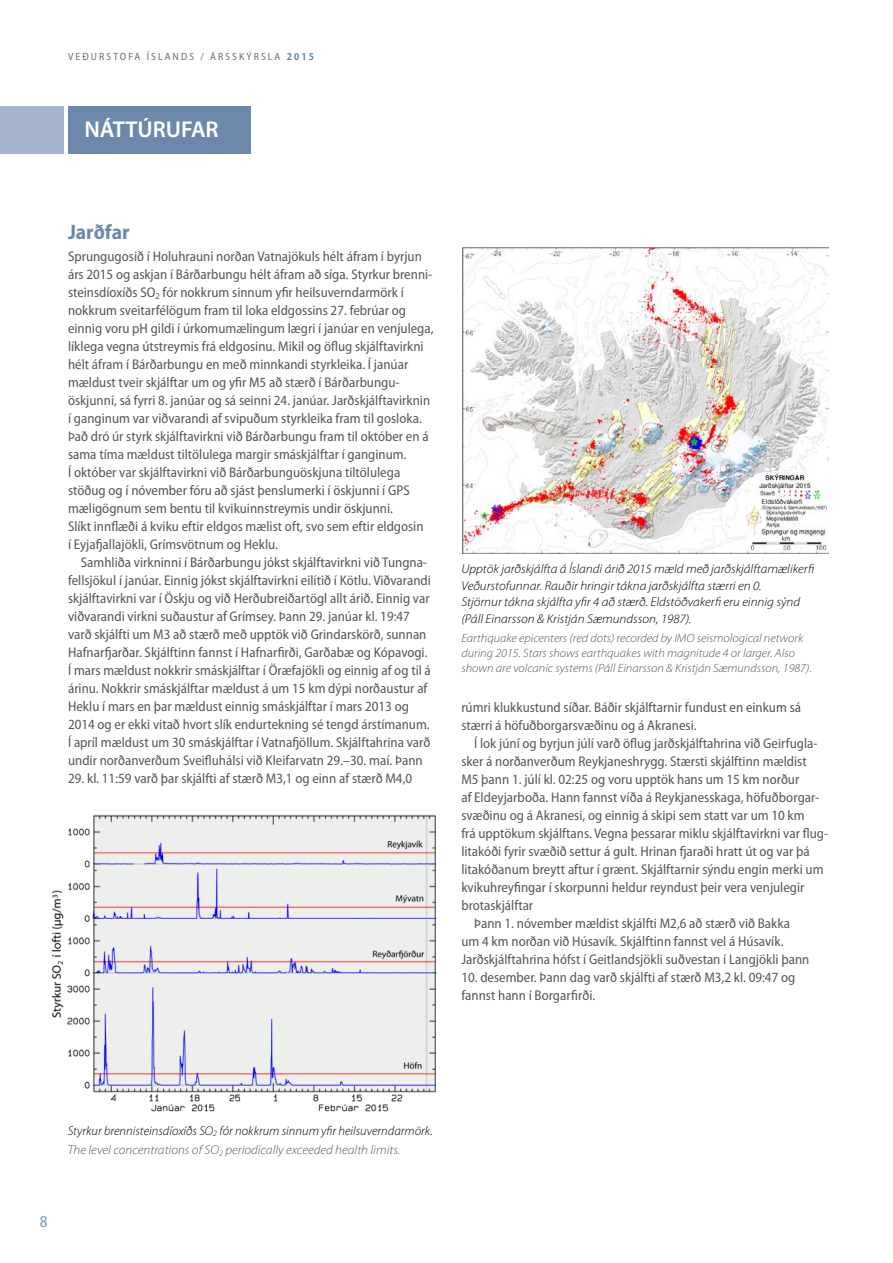
<style>
.page{position:relative;width:893px;height:1263px;background:#fff}
.page>*{position:absolute;margin:0;border:0;box-sizing:border-box;transform-origin:0 0}
.t1{font:600 22.95px "Myriad Pro";color:#fff}
.t2{font:700 semi-condensed 21px "Myriad Pro";color:#6d88ab}
.t3{font:semi-condensed 16.5px "Myriad Pro";color:#7392b3}
.t4{font:semi-condensed 14.1px/18px "Myriad Pro";color:#575756}
.t5{font:italic 300 12.75px/16.5px "Myriad Pro";color:#000;scale:1.05 1}
.t6{font:italic 300 12.75px/19.2px "Myriad Pro";color:#000}
.t7{font:italic 300 12px/15px "Myriad Pro";color:#575756;scale:1.05 1}
.t8{font:semi-condensed 10.5px "Myriad Pro";letter-spacing:.2em;color:#6f6f6f}
.s1{font-weight:600;color:#517ba1}
.s2{color:#575756}
</style>
<div class="page">
<img style="left:462px;top:248px;width:366px;height:305px">
<div style="left:0;top:106px;width:64px;height:48px;background:#a4b4cd"></div>
<div style="left:68px;top:106px;width:183px;height:48px;background:#6d88ab"></div>
<img style="left:51px;top:814px;width:386px;height:298px">
<p class="t8" style="left:68px;top:50px;width:247px">VEÐURSTOFA ÍSLANDS / ÁRSSKÝRSLA <span class="s1">2015</span></p>
<h1 class="t1" style="left:84px;top:117px;width:136px">NÁTTÚRUFAR</h1>
<h2 class="t2" style="left:68px;top:220px;width:63px">Jarðfar</h2>
<p class="t4" style="left:68px;top:248px;width:367px">Sprungugosið í Holuhrauni norðan Vatnajökuls hélt áfram í byrjun árs 2015 og askjan í Bárðarbungu hélt áfram að síga. Styrkur brenni&shy;steinsdíoxíðs SO<sub>2</sub> fór nokkrum sinnum yfir heilsuverndarmörk í nokkrum sveitarfélögum fram til loka eldgossins 27. febrúar og einnig voru pH gildi í úrkomumælingum lægri í janúar en venjulega, líklega vegna útstreymis frá eldgosinu. Mikil og öflug skjálftavirkni hélt áfram í Bárðarbungu en með minnkandi styrkleika. Í janúar mældust tveir skjálftar um og yfir M5 að stærð í Bárðarbungu&shy;öskjunni, sá fyrri 8. janúar og sá seinni 24. janúar. Jarðskjálftavirknin í ganginum var viðvarandi af svipuðum styrkleika fram til gosloka.<br>Það dró úr styrk skjálftavirkni við Bárðarbungu fram til október en á sama tíma mældust tiltölulega margir smáskjálftar í ganginum.<br>Í október var skjálftavirkni við Bárðarbunguöskjuna tiltölulega stöðug og í nóvember fóru að sjást þenslumerki í öskjunni í GPS mæligögnum sem bentu til kvikuinnstreymis undir öskjunni.<br>Slíkt innflæði á kviku eftir eldgos mælist oft, svo sem eftir eldgosin<br>í Eyjafjallajökli, Grímsvötnum og Heklu.</p>
<p class="t4" style="left:68px;top:554px;width:364px;text-indent:13px">Samhliða virkninni í Bárðarbungu jókst skjálftavirkni við Tungna&shy;fellsjökul í janúar. Einnig jókst skjálftavirkni eilítið í Kötlu. Viðvarandi skjálftavirkni var í Öskju og við Herðubreiðartögl allt árið. Einnig var viðvarandi virkni suðaustur af Grímsey. Þann 29. janúar kl. 19:47 varð skjálfti um M3 að stærð með upptök við Grindarskörð, sunnan Hafnarfjarðar. Skjálftinn fannst í Hafnarfirði, Garðabæ og Kópavogi.<br>Í mars mældust nokkrir smáskjálftar í Öræfajökli og einnig af og til á árinu. Nokkrir smáskjálftar mældust á um 15 km dýpi norðaustur af Heklu í mars en þar mældust einnig smáskjálftar í mars 2013 og 2014 og er ekki vitað hvort slík endurtekning sé tengd árstímanum.<br>Í apríl mældust um 30 smáskjálftar í Vatnafjöllum. Skjálftahrina varð undir norðanverðum Sveifluhálsi við Kleifarvatn 29.–30. maí. Þann</p>
<p class="t4" style="left:68px;top:770px;width:346px">29. kl. 11:59 varð þar skjálfti af stærð M3,1 og einn af stærð M4,0</p>
<p class="t5" style="left:461px;top:561px;width:337px">Upptök jarðskjálfta á Íslandi árið 2015 mæld með jarðskjálftamælikerfi Veðurstofunnar. Rauðir hringir tákna jarðskjálfta stærri en 0.<br>Stjörnur tákna skjálfta yfir 4 að stærð. Eldstöðvakerfi eru einnig sýnd (Páll Einarsson &amp; Kristján Sæmundsson, 1987).</p>
<p class="t7" style="left:461px;top:631px;width:335px">Earthquake epicenters (red dots) recorded by IMO seismological network during 2015. Stars shows earthquakes with magnitude 4 or larger. Also shown are volcanic systems (Páll Einarsson &amp; Kristján Sæmundsson, 1987).</p>
<p class="t4" style="left:461px;top:698px;width:341px">rúmri klukkustund síðar. Báðir skjálftarnir fundust en einkum sá stærri á höfuðborgarsvæðinu og á Akranesi.</p>
<p class="t4" style="left:474px;top:734px;width:345px">Í lok júní og byrjun júlí varð öflug jarðskjálftahrina við Geirfugla-</p>
<p class="t4" style="left:461px;top:752px;width:347px">sker á norðanverðum Reykjaneshrygg. Stærsti skjálftinn mældist</p>
<p class="t4" style="left:461px;top:770px;width:339px">M5 þann 1. júlí kl. 02:25 og voru upptök hans um 15 km norður</p>
<p class="t4" style="left:461px;top:788px;width:359px">af Eldeyjarboða. Hann fannst víða á Reykjanesskaga, höfuðborgar-</p>
<p class="t4" style="left:461px;top:806px;width:345px">svæðinu og á Akranesi, og einnig á skipi sem statt var um 10 km</p>
<p class="t4" style="left:461px;top:824px;width:368px">frá upptökum skjálftans. Vegna þessarar miklu skjálftavirkni var flug-</p>
<p class="t4" style="left:461px;top:842px;width:350px">litakóði fyrir svæðið settur á gult. Hrinan fjaraði hratt út og var þá</p>
<p class="t4" style="left:461px;top:860px;width:364px">litakóðanum breytt aftur í grænt. Skjálftarnir sýndu engin merki um</p>
<p class="t4" style="left:461px;top:878px;width:345px">kvikuhreyfingar í skorpunni heldur reyndust þeir vera venjulegir</p>
<p class="t4" style="left:461px;top:896px;width:73px">brotaskjálftar</p>
<p class="t4" style="left:474px;top:914px;width:317px">Þann 1. nóvember mældist skjálfti M2,6 að stærð við Bakka</p>
<p class="t4" style="left:461px;top:932px;width:324px">um 4 km norðan við Húsavík. Skjálftinn fannst vel á Húsavík.</p>
<p class="t4" style="left:461px;top:950px;width:350px">Jarðskjálftahrina hófst í Geitlandsjökli suðvestan í Langjökli þann</p>
<p class="t4" style="left:461px;top:968px;width:335px">10. desember. Þann dag varð skjálfti af stærð M3,2 kl. 09:47 og fannst hann í Borgarfirði.</p>
<p class="t6" style="left:68px;top:1122px;width:367px">Styrkur brennisteinsdíoxíðs SO<sub>2</sub> fór nokkrum sinnum yfir heilsuverndarmörk.<br><span class="s2">The level concentrations of SO</span><sub>2</sub> <span class="s2">periodically exceeded health limits.</span></p>
<p class="t3" style="left:40px;top:1213px;width:9px">8</p>
</div>
